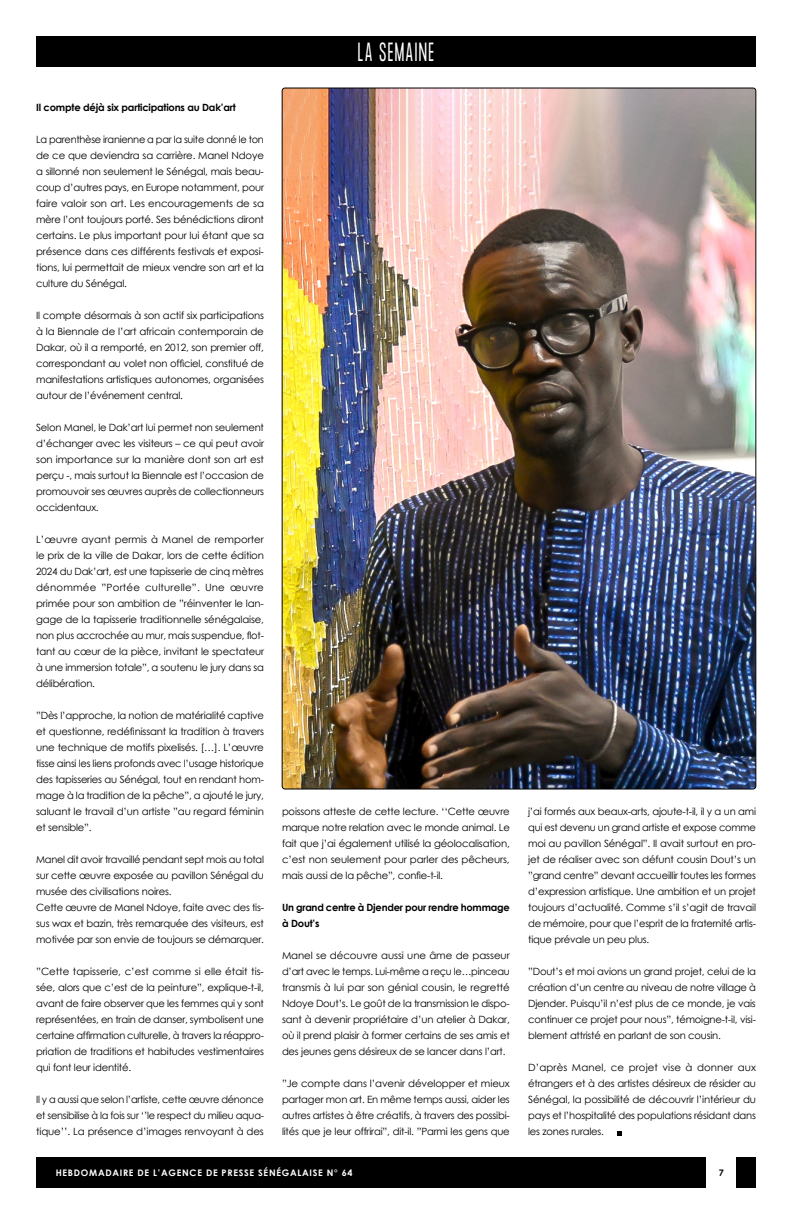
<style>
.page{position:relative;width:792px;height:1224px;background:#fff}
.page>*{position:absolute;margin:0;border:0;box-sizing:border-box;transform-origin:0 0}
.t1{font:300 23px "Formula Condensed";letter-spacing:.075em;color:#fff;scale:.8 1}
.t2{font:10px/16px "Century Gothic";letter-spacing:-.02em;color:#000;text-align:justify}
.t3{font:700 10px/16px "Century Gothic";letter-spacing:-.02em;color:#000}
.t4{font:700 9px "Century Gothic";letter-spacing:.08em;color:#fff}
.t5{font:700 9px "Century Gothic";color:#000}
</style>
<div class="page">
<div style="left:36px;top:36px;width:720px;height:31px;background:#000"></div>
<div style="left:36px;top:1157px;width:720px;height:31px;background:#000"></div>
<div style="left:706px;top:1155px;width:30px;height:35px;background:#fff"></div>
<img style="left:282px;top:88px;width:474px;height:701px">
<svg style="left:618px;top:1131px;width:4px;height:4px"></svg>
<p class="t3" style="left:36px;top:99px;width:201px">Il compte déjà six participations au Dak’art</p>
<p class="t2" style="left:36px;top:132px;width:229px">La parenthèse iranienne a par la suite donné le ton de ce que deviendra sa carrière. Manel Ndoye a sillonné non seulement le Sénégal, mais beau&shy;coup d’autres pays, en Europe notamment, pour faire valoir son art. Les encouragements de sa mère l’ont toujours porté. Ses bénédictions diront certains. Le plus important pour lui étant que sa présence dans ces différents festivals et exposi&shy;tions, lui permettait de mieux vendre son art et la culture du Sénégal.</p>
<p class="t2" style="left:36px;top:308px;width:229px">Il compte désormais à son actif six participations à la Biennale de l’art africain contemporain de Dakar, où il a remporté, en 2012, son premier off, correspondant au volet non officiel, constitué de manifestations artistiques autonomes, organisées autour de l’événement central.</p>
<p class="t2" style="left:36px;top:420px;width:229px">Selon Manel, le Dak’art lui permet non seulement d’échanger avec les visiteurs – ce qui peut avoir son importance sur la manière dont son art est perçu -, mais surtout la Biennale est l’occasion de promouvoir ses œuvres auprès de collectionneurs occidentaux.</p>
<p class="t2" style="left:36px;top:532px;width:229px">L’œuvre ayant permis à Manel de remporter le prix de la ville de Dakar, lors de cette édition 2024 du Dak’art, est une tapisserie de cinq mètres dénommée ”Portée culturelle”. Une œuvre primée pour son ambition de ”réinventer le lan&shy;gage de la tapisserie traditionnelle sénégalaise, non plus accrochée au mur, mais suspendue, flot&shy;tant au cœur de la pièce, invitant le spectateur à une immersion totale”, a soutenu le jury dans sa délibération.</p>
<p class="t2" style="left:36px;top:708px;width:229px">”Dès l’approche, la notion de matérialité captive et questionne, redéfinissant la tradition à travers une technique de motifs pixelisés. […]. L’œuvre tisse ainsi les liens profonds avec l’usage historique des tapisseries au Sénégal, tout en rendant hom&shy;mage à la tradition de la pêche”, a ajouté le jury, saluant le travail d’un artiste ”au regard féminin et sensible”.</p>
<p class="t2" style="left:36px;top:852px;width:229px;text-align:left">Manel dit avoir travaillé pendant sept mois au total sur cette œuvre exposée au pavillon Sénégal du musée des civilisations noires.<br>Cette œuvre de Manel Ndoye, faite avec des tis&shy;sus wax et bazin, très remarquée des visiteurs, est motivée par son envie de toujours se démarquer.</p>
<p class="t2" style="left:36px;top:964px;width:229px">”Cette tapisserie, c’est comme si elle était tis&shy;sée, alors que c’est de la peinture”, explique-t-il, avant de faire observer que les femmes qui y sont représentées, en train de danser, symbolisent une certaine affirmation culturelle, à travers la réappro&shy;priation de traditions et habitudes vestimentaires qui font leur identité.</p>
<p class="t2" style="left:36px;top:1092px;width:229px">Il y a aussi que selon l’artiste, cette œuvre dénonce et sensibilise à la fois sur ‘’le respect du milieu aqua&shy;tique’’. La présence d’images renvoyant à des</p>
<h1 class="t1" style="left:358px;top:38px;width:97px">LA SEMAINE</h1>
<p class="t2" style="left:282px;top:804px;width:229px">poissons atteste de cette lecture. ‘‘Cette œuvre marque notre relation avec le monde animal. Le fait que j’ai également utilisé la géolocalisation, c’est non seulement pour parler des pêcheurs, mais aussi de la pêche”, confie-t-il.</p>
<p class="t3" style="left:282px;top:899px;width:229px">Un grand centre à Djender pour rendre hommage à Dout’s</p>
<p class="t2" style="left:282px;top:948px;width:229px">Manel se découvre aussi une âme de passeur d’art avec le temps. Lui-même a reçu le…pinceau transmis à lui par son génial cousin, le regretté Ndoye Dout’s. Le goût de la transmission le dispo&shy;sant à devenir propriétaire d’un atelier à Dakar, où il prend plaisir à former certains de ses amis et des jeunes gens désireux de se lancer dans l’art.</p>
<p class="t2" style="left:282px;top:1076px;width:229px">”Je compte dans l’avenir développer et mieux partager mon art. En même temps aussi, aider les autres artistes à être créatifs, à travers des possibi&shy;lités que je leur offrirai”, dit-il. ”Parmi les gens que</p>
<p class="t2" style="left:528px;top:804px;width:229px">j’ai formés aux beaux-arts, ajoute-t-il, il y a un ami qui est devenu un grand artiste et expose comme moi au pavillon Sénégal”. Il avait surtout en pro&shy;jet de réaliser avec son défunt cousin Dout’s un ”grand centre” devant accueillir toutes les formes d’expression artistique. Une ambition et un projet toujours d’actualité. Comme s’il s’agit de travail de mémoire, pour que l’esprit de la fraternité artis&shy;tique prévale un peu plus.</p>
<p class="t2" style="left:528px;top:964px;width:229px">”Dout’s et moi avions un grand projet, celui de la création d’un centre au niveau de notre village à Djender. Puisqu’il n’est plus de ce monde, je vais continuer ce projet pour nous”, témoigne-t-il, visi&shy;blement attristé en parlant de son cousin.</p>
<p class="t2" style="left:528px;top:1060px;width:229px">D’après Manel, ce projet vise à donner aux étrangers et à des artistes désireux de résider au Sénégal, la possibilité de découvrir l’intérieur du pays et l’hospitalité des populations résidant dans les zones rurales.</p>
<p class="t4" style="left:56px;top:1166px;width:298px">HEBDOMADAIRE DE L’AGENCE DE PRESSE SÉNÉGALAISE N° 64</p>
<p class="t5" style="left:719px;top:1166px;width:7px">7</p>
</div>
